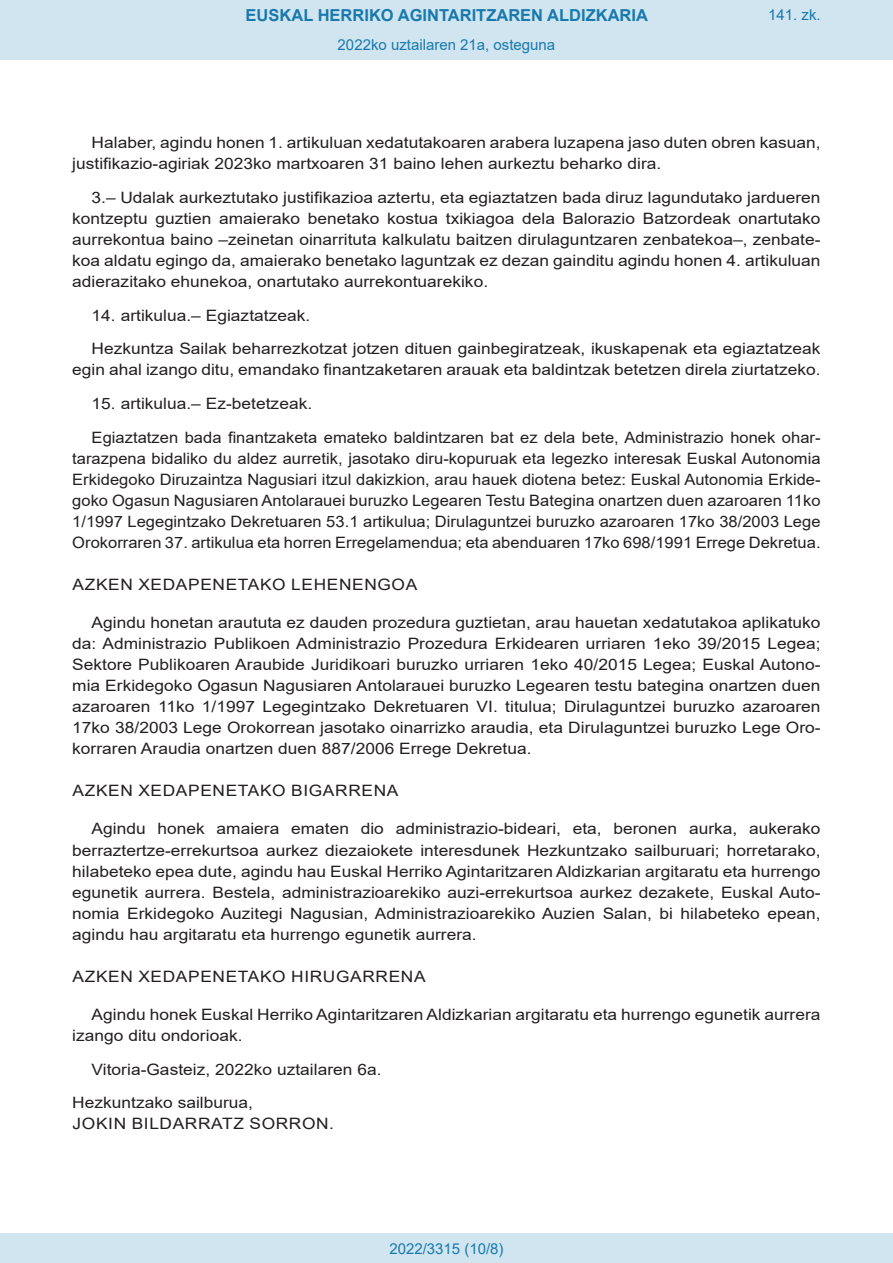
<style>
.page{position:relative;width:893px;height:1263px;background:#fff}
.page>*{position:absolute;margin:0;border:0;box-sizing:border-box;transform-origin:0 0}
.t1{font:700 16.5px "Arial";color:#1879ad}
.BOPVDetalle{font:15.6px/21px "Arial";color:#231f20;text-align:justify;scale:1.11 1}
.BOPVDetalle-2{font:15.6px/21px "Arial";color:#231f20;text-align:justify;scale:1.05 1}
.BOPVDisposicion{font:15.6px "Arial";letter-spacing:.035em;color:#231f20;scale:1.11 1}
.BOPVFirmaLugFec{font:15.6px "Arial";color:#231f20;scale:1.11 1}
.BOPVFirmaNombre{font:15.6px "Arial";letter-spacing:.035em;color:#231f20;scale:1.11 1}
.BOPVFirmaPuesto{font:15.6px "Arial";color:#231f20;scale:1.11 1}
.Paginacion_Centro{font:15px "Arial";color:#1879ad}
</style>
<div class="page">
<div style="left:0;top:0;width:893px;height:60px;background:#d0e5f0"></div>
<div style="left:0;top:1233px;width:893px;height:30px;background:#d0e5f0"></div>
<p class="t1" style="left:246px;top:3px;width:404px">EUSKAL HERRIKO AGINTARITZAREN ALDIZKARIA</p>
<p class="Paginacion_Centro" style="left:338px;top:35px;width:219px">2022ko uztailaren 21a, osteguna</p>
<p class="Paginacion_Centro" style="left:768px;top:5px;width:54px">141. zk.</p>
<p class="BOPVDetalle" style="left:72px;top:132px;width:676px;text-indent:19px">Halaber, agindu honen 1. artikuluan xedatutakoaren arabera luzapena jaso duten obren kasuan, justifikazio-agiriak 2023ko martxoaren 31 baino lehen aurkeztu beharko dira.</p>
<p class="BOPVDetalle" style="left:72px;top:187px;width:676px;text-indent:19px">3.– Udalak aurkeztutako justifikazioa aztertu, eta egiaztatzen bada diruz lagundutako jardueren kontzeptu guztien amaierako benetako kostua txikiagoa dela Balorazio Batzordeak onartutako aurrekontua baino –zeinetan oinarrituta kalkulatu baitzen dirulaguntzaren zenbatekoa–, zenbate&shy;koa aldatu egingo da, amaierako benetako laguntzak ez dezan gainditu agindu honen 4. artikuluan adierazitako ehunekoa, onartutako aurrekontuarekiko.</p>
<p class="BOPVDetalle" style="left:92px;top:305px;width:198px">14. artikulua.– Egiaztatzeak.</p>
<p class="BOPVDetalle" style="left:72px;top:338px;width:676px;text-align:right">Hezkuntza Sailak beharrezkotzat jotzen dituen gainbegiratzeak, ikuskapenak eta egiaztatzeak egin ahal izango ditu, emandako finantzaketaren arauak eta baldintzak betetzen direla ziurtatzeko.</p>
<p class="BOPVDetalle" style="left:92px;top:393px;width:200px">15. artikulua.– Ez-betetzeak.</p>
<p class="BOPVDetalle-2" style="left:72px;top:427px;width:714px;text-indent:19px">Egiaztatzen bada finantzaketa emateko baldintzaren bat ez dela bete, Administrazio honek ohar&shy;tarazpena bidaliko du aldez aurretik, jasotako diru-kopuruak eta legezko interesak Euskal Autonomia Erkidegoko Diruzaintza Nagusiari itzul dakizkion, arau hauek diotena betez: Euskal Autonomia Erkide&shy;goko Ogasun Nagusiaren Antolarauei buruzko Legearen Testu Bategina onartzen duen azaroaren 11ko 1/1997 Legegintzako Dekretuaren 53.1 artikulua; Dirulaguntzei buruzko azaroaren 17ko 38/2003 Lege Orokorraren 37. artikulua eta horren Erregelamendua; eta abenduaren 17ko 698/1991 Errege Dekretua.</p>
<p class="BOPVDisposicion" style="left:73px;top:574px;width:312px">AZKEN XEDAPENETAKO LEHENENGOA</p>
<p class="BOPVDetalle" style="left:72px;top:612px;width:676px;text-indent:19px">Agindu honetan araututa ez dauden prozedura guztietan, arau hauetan xedatutakoa aplikatuko da: Administrazio Publikoen Administrazio Prozedura Erkidearen urriaren 1eko 39/2015 Legea; Sektore Publikoaren Araubide Juridikoari buruzko urriaren 1eko 40/2015 Legea; Euskal Autono&shy;mia Erkidegoko Ogasun Nagusiaren Antolarauei buruzko Legearen testu bategina onartzen duen azaroaren 11ko 1/1997 Legegintzako Dekretuaren VI. titulua; Dirulaguntzei buruzko azaroaren 17ko 38/2003 Lege Orokorrean jasotako oinarrizko araudia, eta Dirulaguntzei buruzko Lege Oro&shy;korraren Araudia onartzen duen 887/2006 Errege Dekretua.</p>
<p class="BOPVDisposicion" style="left:73px;top:780px;width:295px">AZKEN XEDAPENETAKO BIGARRENA</p>
<p class="BOPVDetalle" style="left:72px;top:818px;width:676px;text-indent:19px">Agindu honek amaiera ematen dio administrazio-bideari, eta, beronen aurka, aukerako berraztertze-errekurtsoa aurkez diezaiokete interesdunek Hezkuntzako sailburuari; horretarako, hilabeteko epea dute, agindu hau Euskal Herriko Agintaritzaren Aldizkarian argitaratu eta hurrengo egunetik aurrera. Bestela, administrazioarekiko auzi-errekurtsoa aurkez dezakete, Euskal Auto&shy;nomia Erkidegoko Auzitegi Nagusian, Administrazioarekiko Auzien Salan, bi hilabeteko epean, agindu hau argitaratu eta hurrengo egunetik aurrera.</p>
<p class="BOPVDisposicion" style="left:73px;top:965px;width:320px">AZKEN XEDAPENETAKO HIRUGARRENA</p>
<p class="BOPVDetalle" style="left:72px;top:1004px;width:676px;text-indent:19px">Agindu honek Euskal Herriko Agintaritzaren Aldizkarian argitaratu eta hurrengo egunetik aurrera izango ditu ondorioak.</p>
<p class="BOPVFirmaLugFec" style="left:92px;top:1058px;width:263px">Vitoria-Gasteiz, 2022ko uztailaren 6a.</p>
<p class="BOPVFirmaPuesto" style="left:72px;top:1092px;width:164px">Hezkuntzako sailburua,</p>
<p class="BOPVFirmaNombre" style="left:73px;top:1113px;width:237px">JOKIN BILDARRATZ SORRON.</p>
<p class="Paginacion_Centro" style="left:389px;top:1238px;width:116px">2022/3315 (10/8)</p>
</div>
